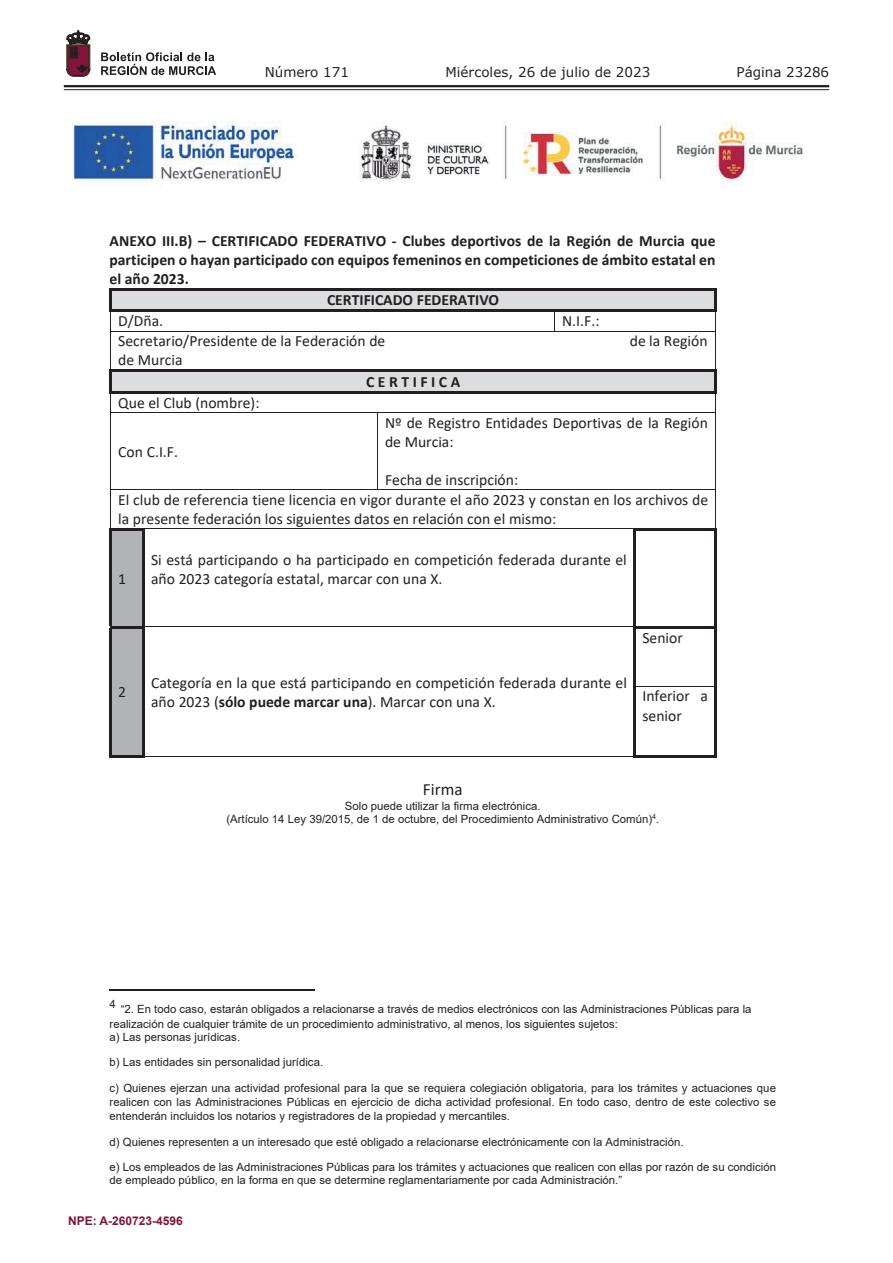
<style>
.page{position:relative;width:893px;height:1263px;background:#fff}
.page>*{position:absolute;margin:0;border:0;box-sizing:border-box;transform-origin:0 0}
.t1{font:17.1px "Calibri";color:#231f20}
.t2{font:15.6px/19.2px "Calibri";color:#231f20}
.t3{font:700 15.6px/19.2px "Calibri";color:#231f20;text-align:justify}
.t4{font:13.5px "Verdana";color:#231f20}
.t5{font:700 12px "Arial";color:#83143a}
.t6{font:11.4px/14.1px "Arial";color:#231f20}
.s1{font-weight:700}
</style>
<div class="page">
<hr style="left:64px;top:85px;width:765px;height:2px;background:#231f20">
<hr style="left:64px;top:89px;width:765px;height:1px;background:#231f20">
<svg style="left:101px;top:52px;width:115px;height:23px"></svg>
<svg style="left:67px;top:31px;width:23px;height:45px"></svg>
<img style="left:73px;top:121px;width:730px;height:66px">
<div style="left:112px;top:290px;width:603px;height:19px;background:#dcdddf"></div>
<hr style="left:110px;top:288px;width:607px;height:2px;background:#231f20">
<hr style="left:110px;top:309px;width:607px;height:2px;background:#231f20">
<svg style="left:110px;top:290px;width:2px;height:41px"></svg>
<svg style="left:554px;top:311px;width:1px;height:20px"></svg>
<svg style="left:715px;top:290px;width:2px;height:41px"></svg>
<hr style="left:110px;top:331px;width:606px;height:1px;background:#231f20">
<hr style="left:110px;top:331px;width:1px;height:39px;background:#231f20">
<hr style="left:716px;top:331px;width:1px;height:39px;background:#231f20">
<div style="left:112px;top:372px;width:603px;height:19px;background:#dcdddf"></div>
<hr style="left:110px;top:370px;width:607px;height:2px;background:#231f20">
<hr style="left:110px;top:391px;width:607px;height:2px;background:#231f20">
<svg style="left:110px;top:372px;width:2px;height:40px"></svg>
<svg style="left:715px;top:372px;width:2px;height:40px"></svg>
<hr style="left:110px;top:412px;width:606px;height:1px;background:#231f20">
<hr style="left:110px;top:413px;width:1px;height:76px;background:#231f20">
<hr style="left:377px;top:413px;width:1px;height:76px;background:#231f20">
<hr style="left:716px;top:413px;width:1px;height:76px;background:#231f20">
<hr style="left:110px;top:489px;width:606px;height:1px;background:#231f20">
<hr style="left:110px;top:490px;width:1px;height:38px;background:#231f20">
<hr style="left:716px;top:490px;width:1px;height:38px;background:#231f20">
<div style="left:112px;top:531px;width:30px;height:95px;background:#b2b3b7"></div>
<hr style="left:110px;top:528px;width:35px;height:3px;background:#231f20">
<hr style="left:145px;top:528px;width:489px;height:1px;background:#231f20">
<hr style="left:634px;top:528px;width:83px;height:3px;background:#231f20">
<hr style="left:110px;top:531px;width:2px;height:95px;background:#231f20">
<hr style="left:142px;top:531px;width:3px;height:95px;background:#231f20">
<hr style="left:634px;top:531px;width:2px;height:95px;background:#231f20">
<hr style="left:715px;top:531px;width:2px;height:95px;background:#231f20">
<div style="left:112px;top:628px;width:30px;height:128px;background:#b2b3b7"></div>
<hr style="left:110px;top:626px;width:35px;height:2px;background:#231f20">
<hr style="left:145px;top:626px;width:489px;height:1px;background:#231f20">
<hr style="left:634px;top:626px;width:83px;height:2px;background:#231f20">
<hr style="left:110px;top:628px;width:2px;height:58px;background:#231f20">
<hr style="left:142px;top:628px;width:3px;height:58px;background:#231f20">
<hr style="left:634px;top:628px;width:2px;height:58px;background:#231f20">
<hr style="left:715px;top:628px;width:2px;height:58px;background:#231f20">
<hr style="left:634px;top:686px;width:83px;height:1px;background:#231f20">
<hr style="left:110px;top:686px;width:2px;height:72px;background:#231f20">
<hr style="left:110px;top:756px;width:32px;height:2px;background:#231f20">
<hr style="left:142px;top:686px;width:3px;height:72px;background:#231f20">
<hr style="left:145px;top:756px;width:489px;height:1px;background:#231f20">
<hr style="left:634px;top:686px;width:2px;height:72px;background:#231f20">
<hr style="left:634px;top:756px;width:81px;height:2px;background:#231f20">
<hr style="left:715px;top:686px;width:2px;height:72px;background:#231f20">
<hr style="left:110px;top:989px;width:205px;height:1px;background:#231f20">
<p class="t4" style="left:265px;top:62px;width:86px">Número 171</p>
<p class="t4" style="left:445px;top:62px;width:206px">Miércoles, 26 de julio de 2023</p>
<p class="t4" style="left:736px;top:62px;width:94px">Página 23286</p>
<h2 class="t3" style="left:110px;top:231px;width:607px">ANEXO III.B) – CERTIFICADO FEDERATIVO ‐ Clubes deportivos de la Región de Murcia que participen o hayan participado con equipos femeninos en competiciones de ámbito estatal en el año 2023.</h2>
<h2 class="t3" style="left:327px;top:290px;width:174px">CERTIFICADO FEDERATIVO</h2>
<h2 class="t2" style="left:118px;top:311px;width:46px">D/Dña.</h2>
<h2 class="t2" style="left:562px;top:311px;width:39px">N.I.F.:</h2>
<h2 class="t2" style="left:118px;top:331px;width:269px">Secretario/Presidente de la Federación de</h2>
<h2 class="t2" style="left:630px;top:331px;width:79px">de la Región</h2>
<h2 class="t2" style="left:118px;top:350px;width:66px">de Murcia</h2>
<h2 class="t3" style="left:366px;top:372px;width:96px">C E R T I F I C A</h2>
<h2 class="t2" style="left:118px;top:393px;width:143px">Que el Club (nombre):</h2>
<h2 class="t2" style="left:118px;top:441px;width:61px">Con C.I.F.</h2>
<h2 class="t2" style="left:385px;top:413px;width:324px">Nº de Registro Entidades Deportivas de la Región de Murcia:</h2>
<h2 class="t2" style="left:118px;top:470px;width:591px;text-indent:267px">Fecha de inscripción:<br>El club de referencia tiene licencia en vigor durante el año 2023 y constan en los archivos de la presente federación los siguientes datos en relación con el mismo:</h2>
<h2 class="t2" style="left:118px;top:569px;width:9px">1</h2>
<h2 class="t2" style="left:151px;top:549px;width:477px">Si está participando o ha participado en competición federada durante el año 2023 categoría estatal, marcar con una X.</h2>
<h2 class="t2" style="left:118px;top:682px;width:9px">2</h2>
<h2 class="t2" style="left:151px;top:673px;width:477px">Categoría en la que está participando en competición federada durante el año 2023 (<span class="s1">sólo puede marcar una</span>). Marcar con una X.</h2>
<h2 class="t2" style="left:642px;top:628px;width:42px">Senior</h2>
<h2 class="t2" style="left:642px;top:686px;width:67px">Inferior a senior</h2>
<h1 class="t1" style="left:423px;top:777px;width:41px">Firma</h1>
<p class="t6" style="left:226px;top:800px;width:434px;line-height:13px;text-align:center">Solo puede utilizar la firma electrónica.<br>(Artículo 14 Ley 39/2015, de 1 de octubre, del Procedimiento Administrativo Común)<sup>4</sup>.</p>
<p class="t6" style="left:110px;top:996px;width:8px">4</p>
<p class="t6" style="left:110px;top:1002px;width:643px;text-indent:11px">“2. En todo caso, estarán obligados a relacionarse a través de medios electrónicos con las Administraciones Públicas para la realización de cualquier trámite de un procedimiento administrativo, al menos, los siguientes sujetos:</p>
<p class="t6" style="left:110px;top:1030px;width:132px">a) Las personas jurídicas.</p>
<p class="t6" style="left:110px;top:1055px;width:215px">b) Las entidades sin personalidad jurídica.</p>
<p class="t6" style="left:110px;top:1081px;width:668px;text-align:justify">c) Quienes ejerzan una actividad profesional para la que se requiera colegiación obligatoria, para los trámites y actuaciones que realicen con las Administraciones Públicas en ejercicio de dicha actividad profesional. En todo caso, dentro de este colectivo se entenderán incluidos los notarios y registradores de la propiedad y mercantiles.</p>
<p class="t6" style="left:110px;top:1135px;width:575px">d) Quienes representen a un interesado que esté obligado a relacionarse electrónicamente con la Administración.</p>
<p class="t6" style="left:110px;top:1160px;width:668px;line-height:13.2px">e) Los empleados de las Administraciones Públicas para los trámites y actuaciones que realicen con ellas por razón de su condición de empleado público, en la forma en que se determine reglamentariamente por cada Administración.”</p>
<p class="t5" style="left:68px;top:1212px;width:116px">NPE: A-260723-4596</p>
</div>
